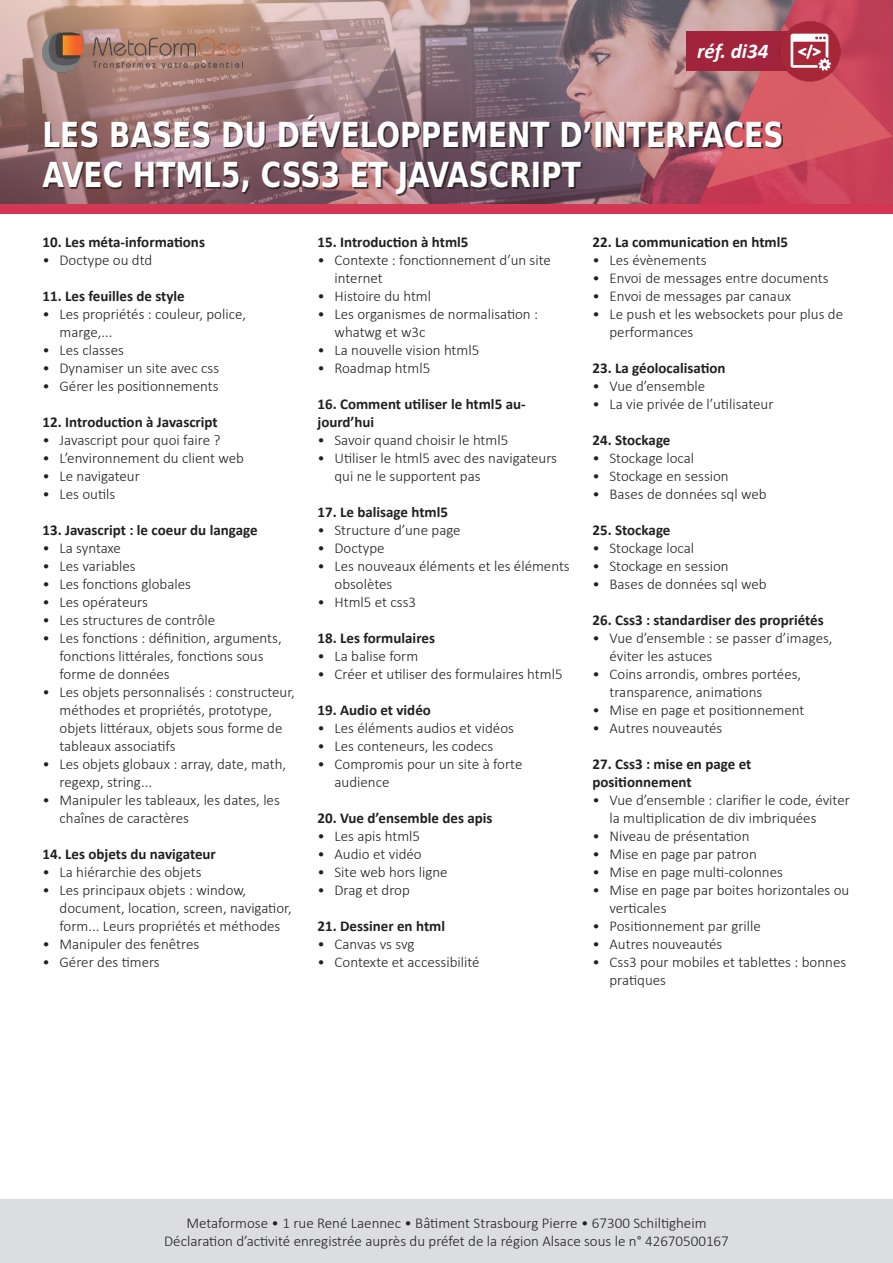
<style>
.page{position:relative;width:893px;height:1263px;background:#fff}
.page>*{position:absolute;margin:0;border:0;box-sizing:border-box;transform-origin:0 0}
.Titre_Formation{font:700 34.5px/40.5px "DejaVu Sans Condensed";color:#fff;scale:.9 1}
.t1{font:italic 700 21px "Calibri";color:#fff}
.t2{font:300 15px/18px "Calibri";color:#231f20}
.t3{font:700 15px/18px "Calibri";color:#231f20}
</style>
<div class="page">
<div style="left:0;top:1199px;width:893px;height:64px;background:#dcdddf"></div>
<div style="left:0;top:0;width:893px;height:214px;background:#d23652"></div>
<img style="left:0;top:0;width:697px;height:203px">
<svg style="left:697px;top:0;width:196px;height:204px"></svg>
<div style="left:686px;top:32px;width:132px;height:39px;background:#a2243c"></div>
<img style="left:769px;top:19px;width:81px;height:65px">
<img style="left:42px;top:32px;width:200px;height:41px">
<div style="left:44px;top:116px;width:739px;height:80px;background:#231f20;opacity:.8"></div>
<p class="t1" style="left:697px;top:36px;width:73px">réf. di34</p>
<p class="Titre_Formation" style="left:43px;top:113px;width:825px">LES BASES DU DÉVELOPPEMENT D’INTERFACES<br>AVEC HTML5, CSS3 ET JAVASCRIPT</p>
<p class="t3" style="left:43px;top:233px;width:164px">10. Les méta-informations</p>
<p class="t2" style="left:43px;top:251px;width:111px">• Doctype ou dtd</p>
<p class="t3" style="left:43px;top:287px;width:144px">11. Les feuilles de style</p>
<p class="t2" style="left:60px;top:305px;width:188px;text-indent:-17px">• Les propriétés : couleur, police, marge,...</p>
<p class="t2" style="left:43px;top:341px;width:83px">• Les classes</p>
<p class="t2" style="left:43px;top:359px;width:178px">• Dynamiser un site avec css</p>
<p class="t2" style="left:43px;top:377px;width:178px">• Gérer les positionnements</p>
<p class="t3" style="left:43px;top:413px;width:177px">12. Introduction à Javascript</p>
<p class="t2" style="left:43px;top:431px;width:179px">• Javascript pour quoi faire ?</p>
<p class="t2" style="left:43px;top:449px;width:203px">• L’environnement du client web</p>
<p class="t2" style="left:43px;top:467px;width:99px">• Le navigateur</p>
<p class="t2" style="left:43px;top:485px;width:74px">• Les outils</p>
<p class="t3" style="left:43px;top:521px;width:217px">13. Javascript : le coeur du langage</p>
<p class="t2" style="left:43px;top:539px;width:80px">• La syntaxe</p>
<p class="t2" style="left:43px;top:557px;width:95px">• Les variables</p>
<p class="t2" style="left:43px;top:575px;width:150px">• Les fonctions globales</p>
<p class="t2" style="left:43px;top:593px;width:107px">• Les opérateurs</p>
<p class="t2" style="left:43px;top:611px;width:174px">• Les structures de contrôle</p>
<p class="t2" style="left:60px;top:629px;width:224px;text-indent:-17px">• Les fonctions : définition, arguments, fonctions littérales, fonctions sous forme de données</p>
<p class="t2" style="left:60px;top:683px;width:237px;text-indent:-17px">• Les objets personnalisés : constructeur, méthodes et propriétés, prototype, objets littéraux, objets sous forme de tableaux associatifs</p>
<p class="t2" style="left:60px;top:755px;width:228px;text-indent:-17px">• Les objets globaux : array, date, math, regexp, string...</p>
<p class="t2" style="left:60px;top:791px;width:222px;text-indent:-17px">• Manipuler les tableaux, les dates, les chaînes de caractères</p>
<p class="t3" style="left:43px;top:845px;width:175px">14. Les objets du navigateur</p>
<p class="t2" style="left:43px;top:863px;width:160px">• La hiérarchie des objets</p>
<p class="t2" style="left:60px;top:881px;width:234px;text-indent:-17px">• Les principaux objets : window, document, location, screen, navigatior, form... Leurs propriétés et méthodes</p>
<p class="t2" style="left:43px;top:935px;width:158px">• Manipuler des fenêtres</p>
<p class="t2" style="left:43px;top:953px;width:119px">• Gérer des timers</p>
<p class="t3" style="left:317px;top:233px;width:152px">15. Introduction à html5</p>
<p class="t2" style="left:334px;top:251px;width:218px;text-indent:-17px">• Contexte : fonctionnement d’un site internet</p>
<p class="t2" style="left:317px;top:287px;width:115px">• Histoire du html</p>
<p class="t2" style="left:334px;top:305px;width:205px;text-indent:-17px">• Les organismes de normalisation : whatwg et w3c</p>
<p class="t2" style="left:317px;top:341px;width:163px">• La nouvelle vision html5</p>
<p class="t2" style="left:317px;top:359px;width:114px">• Roadmap html5</p>
<p class="t3" style="left:317px;top:395px;width:210px">16. Comment utiliser le html5 au&shy;jourd’hui</p>
<p class="t2" style="left:317px;top:431px;width:192px">• Savoir quand choisir le html5</p>
<p class="t2" style="left:334px;top:449px;width:224px;text-indent:-17px">• Utiliser le html5 avec des navigateurs qui ne le supportent pas</p>
<p class="t3" style="left:317px;top:503px;width:132px">17. Le balisage html5</p>
<p class="t2" style="left:317px;top:521px;width:145px">• Structure d’une page</p>
<p class="t2" style="left:317px;top:539px;width:69px">• Doctype</p>
<p class="t2" style="left:334px;top:557px;width:237px;text-indent:-17px">• Les nouveaux éléments et les éléments obsolètes</p>
<p class="t2" style="left:317px;top:593px;width:100px">• Html5 et css3</p>
<p class="t3" style="left:317px;top:629px;width:119px">18. Les formulaires</p>
<p class="t2" style="left:317px;top:647px;width:102px">• La balise form</p>
<p class="t2" style="left:317px;top:665px;width:247px">• Créer et utiliser des formulaires html5</p>
<p class="t3" style="left:317px;top:701px;width:115px">19. Audio et vidéo</p>
<p class="t2" style="left:317px;top:719px;width:198px">• Les éléments audios et vidéos</p>
<p class="t2" style="left:317px;top:737px;width:177px">• Les conteneurs, les codecs</p>
<p class="t2" style="left:334px;top:755px;width:189px;text-indent:-17px">• Compromis pour un site à forte audience</p>
<p class="t3" style="left:317px;top:809px;width:177px">20. Vue d’ensemble des apis</p>
<p class="t2" style="left:317px;top:827px;width:104px">• Les apis html5</p>
<p class="t2" style="left:317px;top:845px;width:106px">• Audio et vidéo</p>
<p class="t2" style="left:317px;top:863px;width:132px">• Site web hors ligne</p>
<p class="t2" style="left:317px;top:881px;width:94px">• Drag et drop</p>
<p class="t3" style="left:317px;top:917px;width:129px">21. Dessiner en html</p>
<p class="t2" style="left:317px;top:935px;width:98px">• Canvas vs svg</p>
<p class="t2" style="left:317px;top:953px;width:164px">• Contexte et accessibilité</p>
<p class="t3" style="left:592px;top:233px;width:197px">22. La communication en html5</p>
<p class="t2" style="left:592px;top:251px;width:115px">• Les évènements</p>
<p class="t2" style="left:592px;top:269px;width:238px">• Envoi de messages entre documents</p>
<p class="t2" style="left:592px;top:287px;width:200px">• Envoi de messages par canaux</p>
<p class="t2" style="left:609px;top:305px;width:235px;text-indent:-17px">• Le push et les websockets pour plus de performances</p>
<p class="t3" style="left:592px;top:359px;width:135px">23. La géolocalisation</p>
<p class="t2" style="left:592px;top:377px;width:114px">• Vue d’ensemble</p>
<p class="t2" style="left:592px;top:395px;width:183px">• La vie privée de l’utilisateur</p>
<p class="t3" style="left:592px;top:431px;width:80px">24. Stockage</p>
<p class="t2" style="left:592px;top:449px;width:103px">• Stockage local</p>
<p class="t2" style="left:592px;top:467px;width:138px">• Stockage en session</p>
<p class="t2" style="left:592px;top:485px;width:176px">• Bases de données sql web</p>
<p class="t3" style="left:592px;top:521px;width:80px">25. Stockage</p>
<p class="t2" style="left:592px;top:539px;width:103px">• Stockage local</p>
<p class="t2" style="left:592px;top:557px;width:138px">• Stockage en session</p>
<p class="t2" style="left:592px;top:575px;width:176px">• Bases de données sql web</p>
<p class="t3" style="left:592px;top:611px;width:233px">26. Css3 : standardiser des propriétés</p>
<p class="t2" style="left:609px;top:629px;width:225px;text-indent:-17px">• Vue d’ensemble : se passer d’images, éviter les astuces</p>
<p class="t2" style="left:609px;top:665px;width:193px;text-indent:-17px">• Coins arrondis, ombres portées, transparence, animations</p>
<p class="t2" style="left:592px;top:701px;width:213px">• Mise en page et positionnement</p>
<p class="t2" style="left:592px;top:719px;width:131px">• Autres nouveautés</p>
<p class="t3" style="left:592px;top:755px;width:160px">27. Css3 : mise en page et</p>
<p class="t3" style="left:592px;top:773px;width:101px">positionnement</p>
<p class="t2" style="left:609px;top:791px;width:242px;text-indent:-17px">• Vue d’ensemble : clarifier le code, éviter la multiplication de div imbriquées</p>
<p class="t2" style="left:592px;top:827px;width:158px">• Niveau de présentation</p>
<p class="t2" style="left:592px;top:845px;width:166px">• Mise en page par patron</p>
<p class="t2" style="left:592px;top:863px;width:192px">• Mise en page multi-colonnes</p>
<p class="t2" style="left:609px;top:881px;width:241px;text-indent:-17px">• Mise en page par boites horizontales ou verticales</p>
<p class="t2" style="left:592px;top:917px;width:170px">• Positionnement par grille</p>
<p class="t2" style="left:592px;top:935px;width:131px">• Autres nouveautés</p>
<p class="t2" style="left:609px;top:953px;width:238px;text-indent:-17px">• Css3 pour mobiles et tablettes : bonnes pratiques</p>
<p class="t2" style="left:164px;top:1213px;width:566px;text-align:center">Metaformose • 1 rue René Laennec • Bâtiment Strasbourg Pierre • 67300 Schiltigheim<br>Déclaration d’activité enregistrée auprès du préfet de la région Alsace sous le n° 42670500167</p>
</div>
